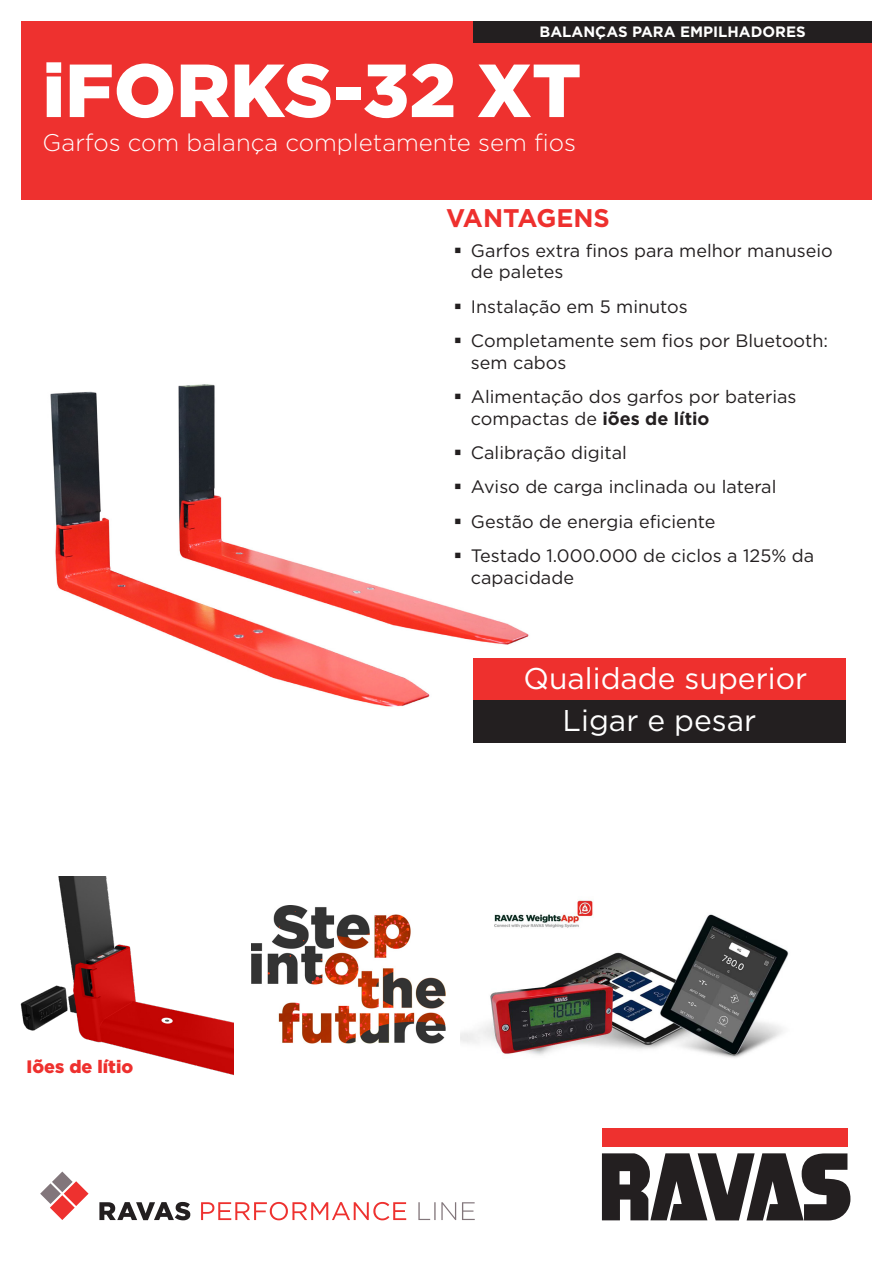
<style>
.page{position:relative;width:893px;height:1263px;background:#fff}
.page>*{position:absolute;margin:0;border:0;box-sizing:border-box;transform-origin:0 0}
.t1{font:900 75px "Gotham";color:#fff}
.t2{font:30px "Gotham";color:#fff}
.t3{font:700 25.5px "Gotham";color:#ee302e}
.t4{font:300 24px "Gotham";color:#fff}
.t5{font:18px/21.6px "Gotham";color:#231f20}
.t6{font:900 18px "Gotham";color:#ee302e}
.t7{font:700 15px "Gotham";color:#fff}
.s1{font-weight:700}
</style>
<div class="page">
<img style="left:50px;top:384px;width:479px;height:323px">
<div style="left:21px;top:21px;width:851px;height:179px;background:#ee312f"></div>
<div style="left:473px;top:658px;width:372px;height:43px;background:#ee302e"></div>
<div style="left:473px;top:701px;width:372px;height:42px;background:#231f20"></div>
<div style="left:602px;top:1128px;width:245px;height:19px;background:#ee312f"></div>
<svg style="left:602px;top:1153px;width:248px;height:67px"></svg>
<div style="left:473px;top:21px;width:399px;height:22px;background:#231f20"></div>
<svg style="left:40px;top:1171px;width:49px;height:49px"></svg>
<svg style="left:418px;top:1202px;width:57px;height:18px"></svg>
<svg style="left:201px;top:1202px;width:205px;height:18px"></svg>
<svg style="left:99px;top:1202px;width:91px;height:18px"></svg>
<img style="left:460px;top:900px;width:329px;height:158px">
<img style="left:20px;top:876px;width:213px;height:199px">
<img style="left:252px;top:906px;width:193px;height:138px">
<svg style="left:455px;top:394px;width:6px;height:5px"></svg>
<svg style="left:455px;top:450px;width:6px;height:5px"></svg>
<svg style="left:455px;top:484px;width:6px;height:5px"></svg>
<svg style="left:455px;top:518px;width:6px;height:6px"></svg>
<svg style="left:455px;top:553px;width:6px;height:5px"></svg>
<p class="t7" style="left:540px;top:22px;width:268px">BALANÇAS PARA EMPILHADORES</p>
<p class="t1" style="left:43px;top:39px;width:540px">iFORKS-32 XT</p>
<p class="t4" style="left:43px;top:127px;width:535px">Garfos com balança completamente sem fios</p>
<p class="t3" style="left:446px;top:201px;width:165px">VANTAGENS</p>
<p class="t5" style="left:471px;top:239px;width:363px">Garfos extra finos para melhor manuseio de paletes</p>
<p class="t5" style="left:471px;top:295px;width:218px">Instalação em 5 minutos</p>
<p class="t5" style="left:471px;top:330px;width:359px">Completamente sem fios por Bluetooth: sem cabos</p>
<p class="t5" style="left:471px;top:385px;width:327px">Alimentação dos garfos por baterias compactas de <span class="s1">iões de lítio</span></p>
<p class="t5" style="left:471px;top:441px;width:157px">Calibração digital</p>
<p class="t5" style="left:471px;top:476px;width:307px">Aviso de carga inclinada ou lateral</p>
<p class="t5" style="left:471px;top:510px;width:246px">Gestão de energia eficiente</p>
<p class="t5" style="left:471px;top:545px;width:345px">Testado 1.000.000 de ciclos a 125% da capacidade</p>
<p class="t6" style="left:27px;top:1054px;width:108px">Iões de lítio</p>
<p class="t2" style="left:523px;top:659px;width:285px">Qualidade superior</p>
<p class="t2" style="left:563px;top:701px;width:195px">Ligar e pesar</p>
</div>
